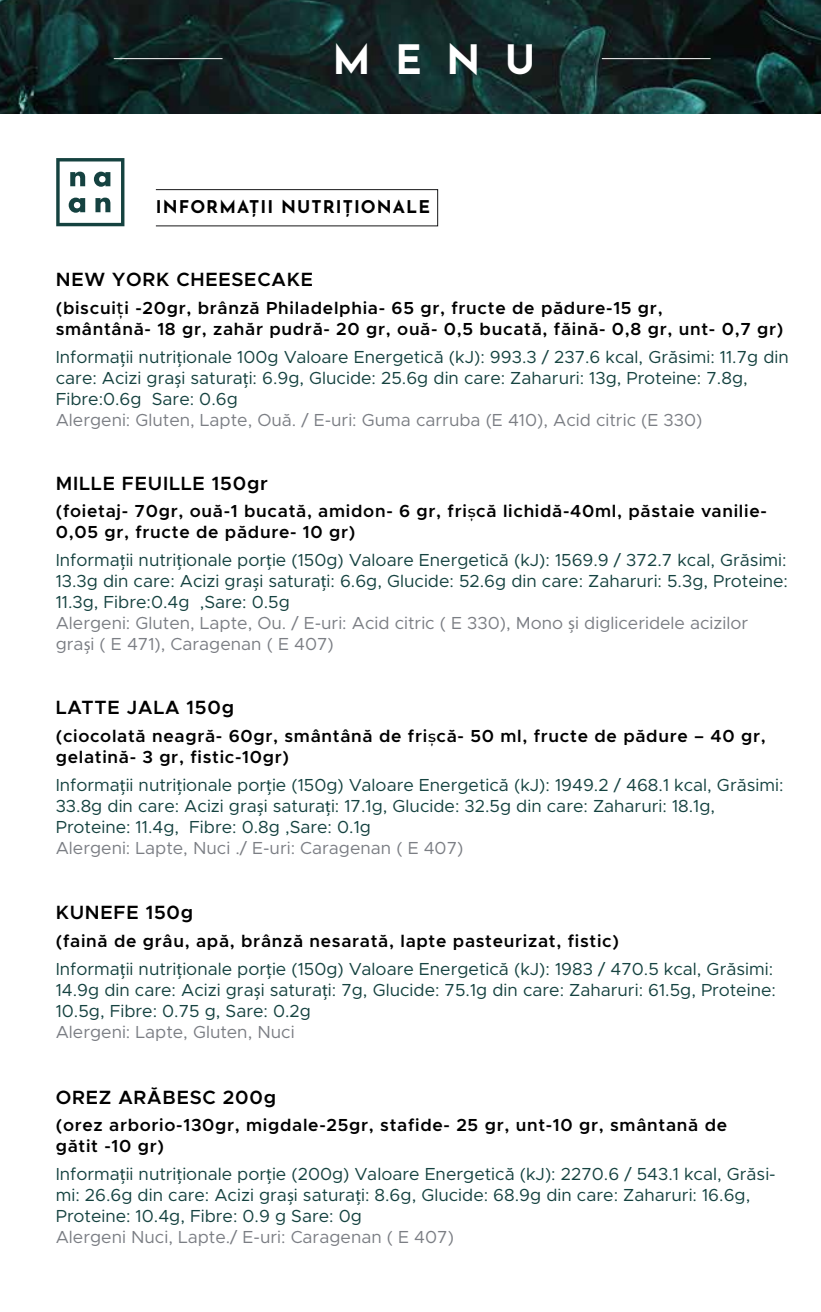
<style>
.page{position:relative;width:821px;height:1312px;background:#fff}
.page>*{position:absolute;margin:0;border:0;box-sizing:border-box;transform-origin:0 0}
.t1{font:700 40.43px "Josefin Sans";color:#fff}
.t2{font:600 19.25px "Metropolis";letter-spacing:.04em;color:#000}
.t3{font:17.5px/21px "Metropolis";color:#154240}
.t4{font:600 17.5px/21px "Metropolis";letter-spacing:.04em;color:#000}
.t5{font:17.5px "Metropolis";color:#7b7e84}
.t6{font:700 17.5px "Josefin Sans";letter-spacing:.06em;color:#000}
.s1{font-family:"Montserrat";font-weight:100}
.s2{font-family:"Myriad Pro"}
.s3{font-family:"Montserrat";font-weight:100;font-size:15.75px}
.s4{color:#7b7e84}
.s5{font-family:"Myriad Pro";color:#7b7e84}
</style>
<div class="page">
<img style="left:0;top:0;width:820px;height:114px">
<div style="left:156px;top:189px;width:282px;height:37px;border:1px solid #171819"></div>
<hr style="left:601px;top:58px;width:109px;height:1px;background:#fff">
<hr style="left:114px;top:58px;width:108px;height:1px;background:#fff">
<svg style="left:56px;top:158px;width:68px;height:68px"></svg>
<h1 class="t1" style="left:332px;top:30px;width:204px">MENU</h1>
<p class="t6" style="left:156px;top:194px;width:275px">INFORMAȚII NUTRIȚIONALE</p>
<p class="t2" style="left:56px;top:267px;width:259px">NEW YORK CHEESECAKE</p>
<p class="t4" style="left:56px;top:298px;width:729px">(biscui<span class="s1">ț</span>i -20gr, brânză Philadelphia- 65 gr, fructe de pădure-15 gr,<br>smântână- 18 gr, zahăr pudră- 20 gr, ouă- 0,5 bucată, făină- 0,8 gr, unt- 0,7 gr)</p>
<p class="t3" style="left:56px;top:346px;width:734px">Informa<span class="s2">ț</span>ii nutri<span class="s2">ț</span>ionale 100g Valoare Energetică (kJ): 993.3 / 237.6 kcal, Grăsimi: 11.7g din care: Acizi gra<span class="s2">ș</span>i satura<span class="s2">ț</span>i: 6.9g, Glucide: 25.6g din care: Zaharuri: 13g, Proteine: 7.8g,<br>Fibre:0.6g Sare: 0.6g</p>
<p class="t5" style="left:56px;top:409px;width:648px">Alergeni: Gluten, Lapte, Ouă. / E-uri: Guma carruba (E 410), Acid citric (E 330)</p>
<p class="t2" style="left:56px;top:470px;width:214px">MILLE FEUILLE 150gr</p>
<p class="t4" style="left:56px;top:500px;width:712px">(foietaj- 70gr, ouă-1 bucată, amidon- 6 gr, fri<span class="s3">ș</span>că lichidă-40ml, păstaie vanilie-<br>0,05 gr, fructe de pădure- 10 gr)</p>
<p class="t3" style="left:56px;top:549px;width:733px">Informa<span class="s2">ț</span>ii nutri<span class="s2">ț</span>ionale por<span class="s2">ț</span>ie (150g) Valoare Energetică (kJ): 1569.9 / 372.7 kcal, Grăsimi:<br>13.3g din care: Acizi gra<span class="s2">ș</span>i satura<span class="s2">ț</span>i: 6.6g, Glucide: 52.6g din care: Zaharuri: 5.3g, Proteine:<br>11.3g, Fibre:0.4g ,Sare: 0.5g<br><span class="s4">Alergeni: Gluten, Lapte, Ou. / E-uri: Acid citric ( E 330), Mono</span> <span class="s5">ș</span><span class="s4">i digliceridele acizilor gra</span><span class="s5">ș</span><span class="s4">i ( E 471), Caragenan ( E 407)</span></p>
<p class="t2" style="left:56px;top:695px;width:180px">LATTE JALA 150g</p>
<p class="t4" style="left:56px;top:725px;width:711px">(ciocolată neagră- 60gr, smântână de fri<span class="s3">ș</span>că- 50 ml, fructe de pădure – 40 gr, gelatină- 3 gr, fistic-10gr)</p>
<p class="t3" style="left:56px;top:774px;width:729px">Informa<span class="s2">ț</span>ii nutri<span class="s2">ț</span>ionale por<span class="s2">ț</span>ie (150g) Valoare Energetică (kJ): 1949.2 / 468.1 kcal, Grăsimi:<br>33.8g din care: Acizi gra<span class="s2">ș</span>i satura<span class="s2">ț</span>i: 17.1g, Glucide: 32.5g din care: Zaharuri: 18.1g,<br>Proteine: 11.4g, Fibre: 0.8g ,Sare: 0.1g</p>
<p class="t5" style="left:56px;top:836px;width:409px">Alergeni: Lapte, Nuci ./ E-uri: Caragenan ( E 407)</p>
<p class="t2" style="left:56px;top:900px;width:139px">KUNEFE 150g</p>
<p class="t3" style="left:56px;top:958px;width:721px">Informa<span class="s2">ț</span>ii nutri<span class="s2">ț</span>ionale por<span class="s2">ț</span>ie (150g) Valoare Energetică (kJ): 1983 / 470.5 kcal, Grăsimi:<br>14.9g din care: Acizi gra<span class="s2">ș</span>i satura<span class="s2">ț</span>i: 7g, Glucide: 75.1g din care: Zaharuri: 61.5g, Proteine:<br>10.5g, Fibre: 0.75 g, Sare: 0.2g</p>
<p class="t5" style="left:56px;top:1021px;width:240px">Alergeni: Lapte, Gluten, Nuci</p>
<p class="t4" style="left:56px;top:930px;width:564px">(faină de grâu, apă, brânză nesarată, lapte pasteurizat, fistic)</p>
<p class="t2" style="left:56px;top:1084px;width:222px">OREZ ARĂBESC 200g</p>
<p class="t4" style="left:56px;top:1114px;width:673px">(orez arborio-130gr, migdale-25gr, stafide- 25 gr, unt-10 gr, smântană de gătit -10 gr)</p>
<p class="t3" style="left:56px;top:1163px;width:721px">Informa<span class="s2">ț</span>ii nutri<span class="s2">ț</span>ionale por<span class="s2">ț</span>ie (200g) Valoare Energetică (kJ): 2270.6 / 543.1 kcal, Grăsi&shy;mi: 26.6g din care: Acizi gra<span class="s2">ș</span>i satura<span class="s2">ț</span>i: 8.6g, Glucide: 68.9g din care: Zaharuri: 16.6g,<br>Proteine: 10.4g, Fibre: 0.9 g Sare: 0g</p>
<p class="t5" style="left:56px;top:1226px;width:399px">Alergeni Nuci, Lapte./ E-uri: Caragenan ( E 407)</p>
</div>
